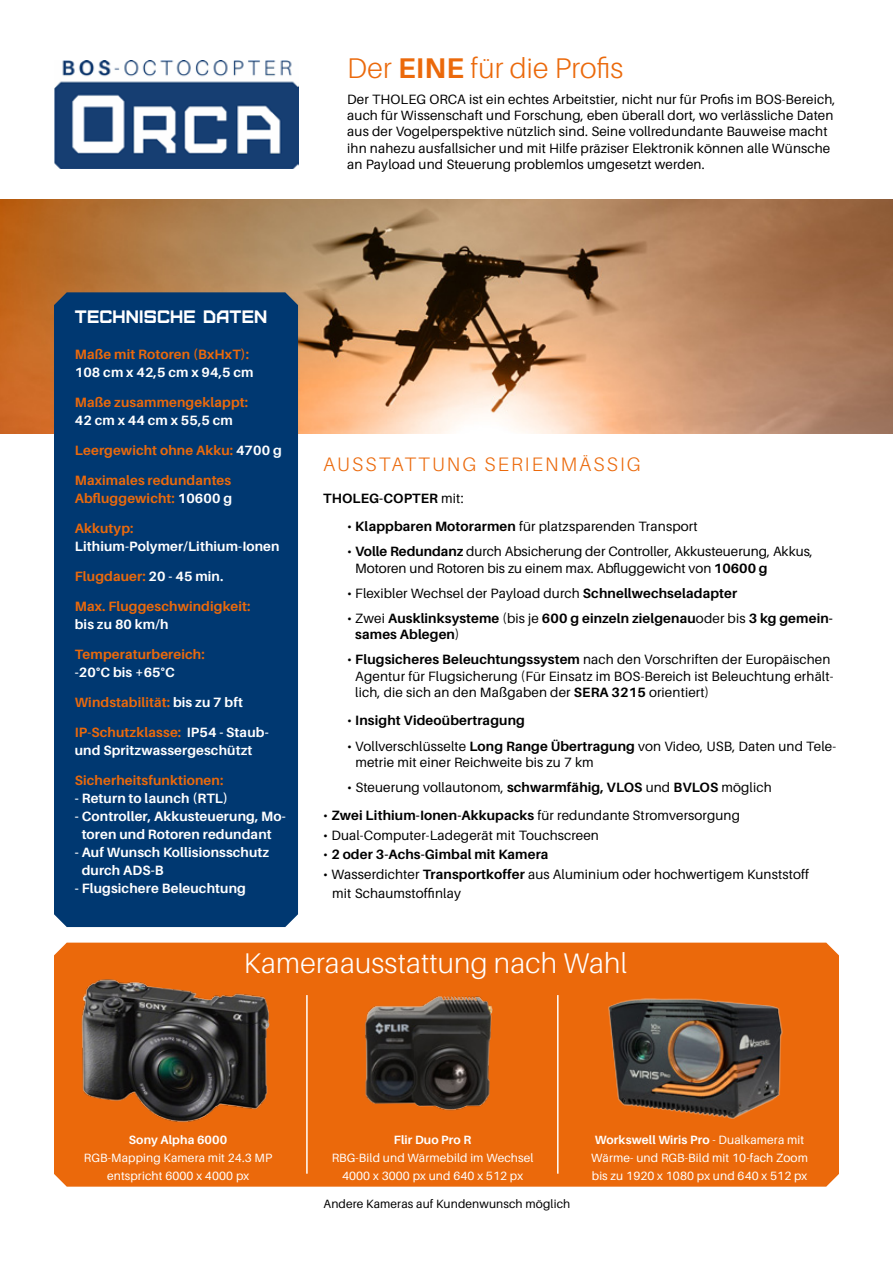
<style>
.page{position:relative;width:893px;height:1263px;background:#fff}
.page>*{position:absolute;margin:0;border:0;box-sizing:border-box;transform-origin:0 0}
.t1{font:300 28.5px "Aileron";letter-spacing:.01em;color:#fff}
.t2{font:300 28.5px "Aileron";letter-spacing:.01em;color:#eb690b}
.t3{font:300 19.5px "Aileron";letter-spacing:.125em;color:#eb690b}
.t4{font:18px "Furore";letter-spacing:.01em;color:#fff}
.t5{font:13.5px/16.2px "Aileron";letter-spacing:.01em;color:#000}
.t6{font:700 13.5px/18px "Aileron";letter-spacing:.01em;color:#fff}
.t7{font:700 13.5px/18px "Aileron";letter-spacing:.01em;color:#eb690b}
.t8{font:700 13.5px/16.2px "Aileron";letter-spacing:.01em;color:#000}
.t9{font:12px/18px "Aileron";letter-spacing:.01em;color:#fff;text-align:center}
.t10{font:12px "Aileron";letter-spacing:.01em;color:#000}
.t11{font:700 12px "Aileron";letter-spacing:.01em;color:#fff}
.s1{font-weight:700}
.s2{color:#fff}
.s3{color:#eb690b}
.s4{font-weight:400}
</style>
<div class="page">
<img style="left:54px;top:60px;width:244px;height:109px">
<img style="left:0;top:199px;width:893px;height:235px">
<div style="left:54px;top:292px;width:244px;height:635px;background:#003871"></div>
<div style="left:54px;top:943px;width:785px;height:244px;background:#eb690b"></div>
<hr style="left:306px;top:995px;width:2px;height:179px;background:#fff">
<hr style="left:557px;top:995px;width:2px;height:179px;background:#fff">
<img style="left:337px;top:991px;width:180px;height:123px">
<img style="left:79px;top:976px;width:202px;height:150px">
<img style="left:602px;top:993px;width:186px;height:127px">
<h1 class="t2" style="left:347px;top:53px;width:278px">Der <span class="s1">EINE</span> für die Profis</h1>
<p class="t5" style="left:347px;top:91px;width:490px">Der THOLEG ORCA ist ein echtes Arbeitstier, nicht nur für Profis im BOS-Bereich, auch für Wissenschaft und Forschung, eben überall dort, wo verlässliche Daten aus der Vogelperspektive nützlich sind. Seine vollredundante Bauweise macht ihn nahezu ausfallsicher und mit Hilfe präziser Elektronik können alle Wünsche an Payload und Steuerung problemlos umgesetzt werden.</p>
<h3 class="t4" style="left:75px;top:305px;width:194px">TECHNISCHE DATEN</h3>
<p class="t7" style="left:75px;top:345px;width:176px">Maße mit Rotoren (BxHxT):</p>
<p class="t6" style="left:75px;top:363px;width:180px">108 cm x 42,5 cm x 94,5 cm</p>
<p class="t7" style="left:75px;top:393px;width:175px">Maße zusammengeklappt:</p>
<p class="t6" style="left:75px;top:411px;width:160px">42 cm x 44 cm x 55,5 cm</p>
<p class="t7" style="left:75px;top:441px;width:208px">Leergewicht ohne Akku: <span class="s2">4700 g</span></p>
<p class="t7" style="left:75px;top:471px;width:159px">Maximales redundantes<br>Abfluggewicht: <span class="s2">10600 g</span></p>
<p class="t7" style="left:75px;top:519px;width:60px">Akkutyp:</p>
<p class="t6" style="left:75px;top:537px;width:206px">Lithium-Polymer/Lithium-Ionen</p>
<p class="t7" style="left:75px;top:567px;width:150px">Flugdauer: <span class="s2">20 - 45 min.</span></p>
<p class="t7" style="left:75px;top:597px;width:177px">Max. Fluggeschwindigkeit:</p>
<p class="t6" style="left:75px;top:615px;width:95px">bis zu 80 km/h</p>
<p class="t7" style="left:75px;top:645px;width:131px">Temperaturbereich:</p>
<p class="t6" style="left:75px;top:663px;width:102px">-20°C bis +65°C</p>
<p class="t7" style="left:75px;top:693px;width:170px">Windstabilität: <span class="s2">bis zu 7 bft</span></p>
<p class="t6" style="left:75px;top:723px;width:195px"><span class="s3">IP-Schutzklasse:</span> IP54 - Staub&shy;und Spritzwassergeschützt</p>
<p class="t7" style="left:75px;top:771px;width:150px">Sicherheitsfunktionen:</p>
<p class="t6" style="left:75px;top:789px;width:155px">- Return to launch (RTL)</p>
<p class="t6" style="left:75px;top:807px;width:212px;text-align:center">- Controller, Akkusteuerung, Mo&shy;toren und Rotoren redundant</p>
<p class="t6" style="left:82px;top:843px;width:189px;text-indent:-7px">- Auf Wunsch Kollisionsschutz durch ADS-B</p>
<p class="t6" style="left:75px;top:879px;width:173px">- Flugsichere Beleuchtung</p>
<h2 class="t3" style="left:323px;top:453px;width:319px">Ausstat t ung serienmäSSig</h2>
<p class="t8" style="left:323px;top:490px;width:142px">THOLEG-COPTER <span class="s4">mit:</span></p>
<p class="t5" style="left:347px;top:518px;width:352px">• <span class="s1">Klappbaren Motorarmen</span> für platzsparenden Transport</p>
<p class="t5" style="left:355px;top:544px;width:459px;text-indent:-8px">• <span class="s1">Volle Redundanz</span> durch Absicherung der Controller, Akkusteuerung, Akkus,<br>Motoren und Rotoren bis zu einem max. Abfluggewicht von <span class="s1">10600 g</span></p>
<p class="t5" style="left:347px;top:585px;width:392px">• Flexibler Wechsel der Payload durch <span class="s1">Schnellwechseladapter</span></p>
<p class="t8" style="left:355px;top:610px;width:479px;text-indent:-8px"><span class="s4">• Zwei</span> Ausklinksysteme <span class="s4">(bis je</span> 600 g einzeln zielgenau<span class="s4">oder bis</span> 3 kg gemein&shy;sames Ablegen<span class="s4">)</span></p>
<p class="t5" style="left:355px;top:652px;width:480px;text-indent:-8px">• <span class="s1">Flugsicheres Beleuchtungssystem</span> nach den Vorschriften der Europäischen<br>Agentur für Flugsicherung (Für Einsatz im BOS-Bereich ist Beleuchtung erhält&shy;lich, die sich an den Maßgaben der <span class="s1">SERA 3215</span> orientiert)</p>
<p class="t8" style="left:347px;top:713px;width:179px"><span class="s4">•</span> Insight Videoübertragung</p>
<p class="t5" style="left:355px;top:738px;width:482px;text-indent:-8px">• Vollverschlüsselte <span class="s1">Long Range Übertragung</span> von Video, USB, Daten und Tele&shy;metrie mit einer Reichweite bis zu 7 km</p>
<p class="t5" style="left:347px;top:779px;width:426px">• Steuerung vollautonom, <span class="s1">schwarmfähig, VLOS</span> und <span class="s1">BVLOS</span> möglich</p>
<p class="t5" style="left:323px;top:808px;width:418px">• <span class="s1">Zwei Lithium-Ionen-Akkupacks</span> für redundante Stromversorgung</p>
<p class="t5" style="left:323px;top:827px;width:277px">• Dual-Computer-Ladegerät mit Touchscreen</p>
<p class="t8" style="left:323px;top:847px;width:227px"><span class="s4">•</span> 2 oder 3-Achs-Gimbal mit Kamera</p>
<p class="t5" style="left:332px;top:865px;width:478px;line-height:19.5px;text-indent:-9px">• Wasserdichter <span class="s1">Transportkoffer</span> aus Aluminium oder hochwertigem Kunststoff mit Schaumstoffinlay</p>
<h1 class="t1" style="left:244px;top:948px;width:384px">Kameraausstattung nach Wahl</h1>
<p class="t11" style="left:129px;top:1133px;width:100px">Sony Alpha 6000</p>
<p class="t9" style="left:84px;top:1149px;width:190px">RGB-Mapping Kamera mit 24.3 MP entspricht 6000 x 4000 px</p>
<p class="t11" style="left:394px;top:1133px;width:79px">Flir Duo Pro R</p>
<p class="t9" style="left:332px;top:1149px;width:203px">RBG-Bild und Wärmebild im Wechsel<br>4000 x 3000 px und 640 x 512 px</p>
<p class="t10" style="left:324px;top:1198px;width:248px">Andere Kameras auf Kundenwunsch möglich</p>
<p class="t9" style="left:591px;top:1131px;width:218px"><span class="s1">Workswell Wiris Pro</span> - Dualkamera mit<br>Wärme- und RGB-Bild mit 10-fach Zoom bis zu 1920 x 1080 px und 640 x 512 px</p>
</div>
